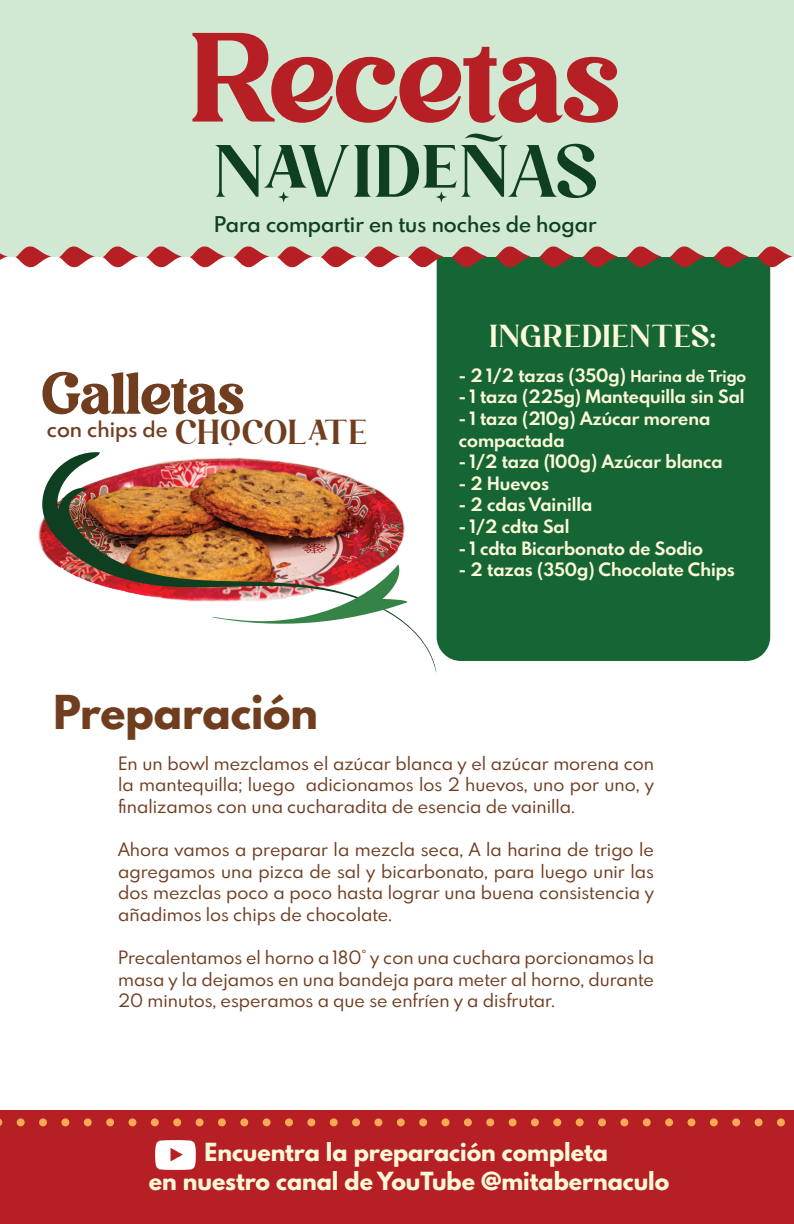
<style>
.page{position:relative;width:794px;height:1224px;background:#fff}
.page>*{position:absolute;margin:0;border:0;box-sizing:border-box;transform-origin:0 0}
.t1{font:122.2px "Avigea";color:#b61f23}
.t2{font:70.8px "Larissa";letter-spacing:-.03em;color:#0e3f21}
.t3{font:57px "Avigea";color:#703d1f}
.t4{font:800 45.6px "Spartan MB";color:#703d1f}
.t5{font:33.2px "Larissa";letter-spacing:-.005em;color:#703d1f}
.t6{font:30.4px "Larissa";letter-spacing:-.01em;color:#fdf9d8}
.t7{font:800 24.4px/29.2px "Spartan MB";color:#fdf9d8;text-align:center}
.t8{font:600 21.2px "Spartan MB";color:#0e3f21}
.t9{font:600 21.2px "Spartan MB";color:#703d1f}
.t10{font:18px/21.6px "Spartan MB";color:#703d1f;text-align:justify}
.t11{font:700 18px/21.6px "Spartan MB";color:#fdf9d8}
.s1{font-size:16px}
</style>
<div class="page">
<div style="left:0;top:1110px;width:794px;height:114px;background:#b61f23"></div>
<div style="left:437px;top:223px;width:333px;height:438px;background:#156634;border-radius:24px"></div>
<div style="left:0;top:0;width:794px;height:256px;background:#d1e8d3"></div>
<svg style="left:0;top:253px;width:8px;height:7px"></svg>
<svg style="left:15px;top:246px;width:36px;height:22px"></svg>
<svg style="left:59px;top:246px;width:36px;height:22px"></svg>
<svg style="left:102px;top:246px;width:37px;height:22px"></svg>
<svg style="left:146px;top:246px;width:36px;height:22px"></svg>
<svg style="left:189px;top:246px;width:37px;height:22px"></svg>
<svg style="left:233px;top:246px;width:36px;height:22px"></svg>
<svg style="left:277px;top:246px;width:36px;height:22px"></svg>
<svg style="left:320px;top:246px;width:37px;height:22px"></svg>
<svg style="left:364px;top:246px;width:36px;height:22px"></svg>
<svg style="left:407px;top:246px;width:37px;height:25px"></svg>
<svg style="left:451px;top:246px;width:36px;height:22px"></svg>
<svg style="left:495px;top:246px;width:36px;height:22px"></svg>
<svg style="left:538px;top:246px;width:36px;height:22px"></svg>
<svg style="left:582px;top:246px;width:36px;height:22px"></svg>
<svg style="left:625px;top:246px;width:37px;height:22px"></svg>
<svg style="left:669px;top:246px;width:36px;height:22px"></svg>
<svg style="left:713px;top:246px;width:36px;height:22px"></svg>
<svg style="left:756px;top:246px;width:36px;height:25px"></svg>
<svg style="left:0;top:1119px;width:2px;height:7px"></svg>
<div style="left:17px;top:1118px;width:8px;height:8px;background:#f9a952;border-radius:50%"></div>
<div style="left:39px;top:1118px;width:8px;height:8px;background:#f9a952;border-radius:50%"></div>
<div style="left:61px;top:1118px;width:8px;height:8px;background:#f9a952;border-radius:50%"></div>
<div style="left:84px;top:1118px;width:8px;height:8px;background:#f9a952;border-radius:50%"></div>
<div style="left:106px;top:1118px;width:8px;height:8px;background:#f9a952;border-radius:50%"></div>
<div style="left:128px;top:1118px;width:8px;height:8px;background:#f9a952;border-radius:50%"></div>
<div style="left:151px;top:1118px;width:8px;height:8px;background:#f9a952;border-radius:50%"></div>
<div style="left:173px;top:1118px;width:8px;height:8px;background:#f9a952;border-radius:50%"></div>
<div style="left:196px;top:1118px;width:7px;height:8px;background:#f9a952;border-radius:50%"></div>
<div style="left:218px;top:1118px;width:8px;height:8px;background:#f9a952;border-radius:50%"></div>
<div style="left:240px;top:1118px;width:8px;height:8px;background:#f9a952;border-radius:50%"></div>
<div style="left:263px;top:1118px;width:8px;height:8px;background:#f9a952;border-radius:50%"></div>
<div style="left:285px;top:1118px;width:8px;height:8px;background:#f9a952;border-radius:50%"></div>
<div style="left:307px;top:1118px;width:8px;height:8px;background:#f9a952;border-radius:50%"></div>
<div style="left:330px;top:1118px;width:8px;height:8px;background:#f9a952;border-radius:50%"></div>
<div style="left:352px;top:1118px;width:8px;height:8px;background:#f9a952;border-radius:50%"></div>
<div style="left:374px;top:1118px;width:8px;height:8px;background:#f9a952;border-radius:50%"></div>
<div style="left:397px;top:1118px;width:8px;height:8px;background:#f9a952;border-radius:50%"></div>
<div style="left:419px;top:1118px;width:8px;height:8px;background:#f9a952;border-radius:50%"></div>
<div style="left:441px;top:1118px;width:8px;height:8px;background:#f9a952;border-radius:50%"></div>
<div style="left:464px;top:1118px;width:8px;height:8px;background:#f9a952;border-radius:50%"></div>
<div style="left:486px;top:1118px;width:8px;height:8px;background:#f9a952;border-radius:50%"></div>
<div style="left:508px;top:1118px;width:8px;height:8px;background:#f9a952;border-radius:50%"></div>
<div style="left:531px;top:1118px;width:8px;height:8px;background:#f9a952;border-radius:50%"></div>
<div style="left:553px;top:1118px;width:8px;height:8px;background:#f9a952;border-radius:50%"></div>
<div style="left:576px;top:1118px;width:7px;height:8px;background:#f9a952;border-radius:50%"></div>
<div style="left:598px;top:1118px;width:8px;height:8px;background:#f9a952;border-radius:50%"></div>
<div style="left:620px;top:1118px;width:8px;height:8px;background:#f9a952;border-radius:50%"></div>
<div style="left:643px;top:1118px;width:8px;height:8px;background:#f9a952;border-radius:50%"></div>
<div style="left:665px;top:1118px;width:8px;height:8px;background:#f9a952;border-radius:50%"></div>
<div style="left:687px;top:1118px;width:8px;height:8px;background:#f9a952;border-radius:50%"></div>
<div style="left:710px;top:1118px;width:8px;height:8px;background:#f9a952;border-radius:50%"></div>
<div style="left:732px;top:1118px;width:8px;height:8px;background:#f9a952;border-radius:50%"></div>
<div style="left:754px;top:1118px;width:8px;height:8px;background:#f9a952;border-radius:50%"></div>
<div style="left:777px;top:1118px;width:8px;height:8px;background:#f9a952;border-radius:50%"></div>
<img style="left:42px;top:452px;width:394px;height:220px">
<img style="left:212px;top:564px;width:195px;height:66px">
<img style="left:155px;top:1141px;width:41px;height:28px">
<h1 class="t1" style="left:191px;top:4px;width:430px">Recetas</h1>
<h2 class="t2" style="left:213px;top:130px;width:387px">NAVIDEÑAS</h2>
<p class="t8" style="left:214px;top:209px;width:384px">Para compartir en tus noches de hogar</p>
<h3 class="t3" style="left:42px;top:359px;width:204px">Galletas</h3>
<h3 class="t5" style="left:175px;top:413px;width:194px">CHOCOLATE</h3>
<p class="t9" style="left:47px;top:415px;width:122px">con chips de</p>
<h3 class="t4" style="left:54px;top:680px;width:266px">Preparación</h3>
<h3 class="t6" style="left:489px;top:319px;width:229px">INGREDIENTES:</h3>
<p class="t11" style="left:459px;top:364px;width:289px">- 2 1/2 tazas (350g) <span class="s1">Harina de Trigo</span></p>
<p class="t11" style="left:459px;top:386px;width:287px">- 1 taza (225g) Mantequilla sin Sal</p>
<p class="t11" style="left:459px;top:407px;width:253px">- 1 taza (210g) Azúcar morena compactada</p>
<p class="t11" style="left:459px;top:451px;width:265px">- 1/2 taza (100g) Azúcar blanca</p>
<p class="t11" style="left:459px;top:472px;width:92px">- 2 Huevos</p>
<p class="t11" style="left:459px;top:494px;width:135px">- 2 cdas Vainilla</p>
<p class="t11" style="left:459px;top:515px;width:112px">- 1/2 cdta Sal</p>
<p class="t11" style="left:459px;top:537px;width:246px">- 1 cdta Bicarbonato de Sodio</p>
<p class="t11" style="left:459px;top:559px;width:277px">- 2 tazas (350g) Chocolate Chips</p>
<p class="t10" style="left:118px;top:752px;width:537px">En un bowl mezclamos el azúcar blanca y el azúcar morena con la mantequilla; luego adicionamos los 2 huevos, uno por uno, y finalizamos con una cucharadita de esencia de vainilla.</p>
<p class="t10" style="left:118px;top:838px;width:537px">Ahora vamos a preparar la mezcla seca, A la harina de trigo le agregamos una pizca de sal y bicarbonato, para luego unir las dos mezclas poco a poco hasta lograr una buena consistencia y añadimos los chips de chocolate.</p>
<p class="t10" style="left:118px;top:946px;width:537px">Precalentamos el horno a 180° y con una cuchara porcionamos la masa y la dejamos en una bandeja para meter al horno, durante 20 minutos, esperamos a que se enfríen y a disfrutar.</p>
<h3 class="t7" style="left:149px;top:1138px;width:522px">Encuentra la preparación completa<br>en nuestro canal de YouTube @mitabernaculo</h3>
</div>
